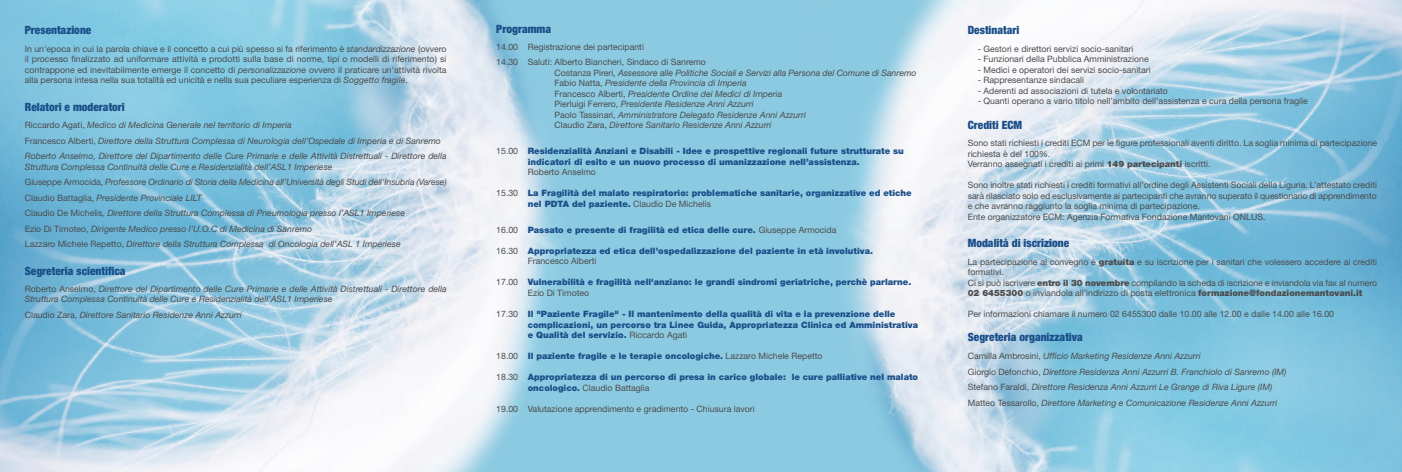
<style>
.page{position:relative;width:1402px;height:472px;background:#fff}
.page>*{position:absolute;margin:0;border:0;box-sizing:border-box;transform-origin:0 0}
.t1{font:900 condensed 11.38px "Helvetica Neue LT Std";color:#1a4e89}
.t2{font:8.75px/10.5px "Helvetica Neue LT Std";color:#4b4c4d}
.t3{font:italic 8.75px/15.5px "Helvetica Neue LT Std";color:#4b4c4d}
.t4{font:900 8.75px/10.5px "Helvetica Neue LT Std";color:#1a4e89}
.s1{font-style:italic}
.s2{font-style:normal}
.s3{font-weight:400;color:#4b4c4d}
.s4{font-weight:900}
</style>
<div class="page">
<img style="left:0;top:0;width:1401px;height:471px">
<h1 class="t1" style="left:25px;top:26px;width:68px">Presentazione</h1>
<p class="t2" style="left:25px;top:44px;width:423px;text-align:justify">In un'epoca in cui la parola chiave e il concetto a cui più spesso si fa riferimento è <span class="s1">standardizzazione</span> (ovvero il processo finalizzato ad uniformare attività e prodotti sulla base di norme, tipi o modelli di riferimento) si contrappone ed inevitabilmente emerge il concetto di <span class="s1">personalizzazione</span> ovvero il praticare un'attività rivolta alla persona intesa nella sua totalità ed unicità e nella sua peculiare esperienza di <span class="s1">Soggetto fragile</span>.</p>
<h1 class="t1" style="left:25px;top:102px;width:102px">Relatori e moderatori</h1>
<p class="t3" style="left:25px;top:118px;width:423px"><span class="s2">Riccardo Agati,</span> Medico di Medicina Generale nel territorio di Imperia<br><span class="s2">Francesco Alberti,</span> Direttore della Struttura Complessa di Neurologia dell’Ospedale di Imperia e di Sanremo<br>Roberto Anselmo, Direttore del Dipartimento delle Cure Primarie e delle Attività Distrettuali - Direttore della</p>
<p class="t3" style="left:25px;top:160px;width:423px">Struttura Complessa Continuità delle Cure e Residenzialità dell’ASL1 Imperiese<br><span class="s2">Giuseppe Armocida,</span> Professore Ordinario di Storia della Medicina all’Università degli Studi dell'Insubria (Varese)<br><span class="s2">Claudio Battaglia,</span> Presidente Provinciale LILT<br><span class="s2">Claudio De Michelis,</span> Direttore della Struttura Complessa di Pneumologia presso l’ASL1 Imperiese<br><span class="s2">Ezio Di Timoteo,</span> Dirigente Medico presso l’U.O.C di Medicina di Sanremo<br><span class="s2">Lazzaro Michele Repetto,</span> Direttore della Struttura Complessa di Oncologia dell’ASL 1 Imperiese</p>
<h1 class="t1" style="left:25px;top:267px;width:102px">Segreteria scientifica</h1>
<p class="t3" style="left:25px;top:284px;width:423px;line-height:10.5px"><span class="s2">Roberto Anselmo,</span> Direttore del Dipartimento delle Cure Primarie e delle Attività Distrettuali - Direttore della<br>Struttura Complessa Continuità delle Cure e Residenzialità dell’ASL1 Imperiese</p>
<p class="t3" style="left:25px;top:307px;width:218px"><span class="s2">Claudio Zara,</span> Direttore Sanitario Residenze Anni Azzurri</p>
<h1 class="t1" style="left:496px;top:25px;width:56px">Programma</h1>
<p class="t2" style="left:496px;top:40px;width:211px;line-height:15.5px">14.00 Registrazione dei partecipanti<br>14.30 Saluti: Alberto Biancheri, Sindaco di Sanremo</p>
<p class="t3" style="left:554px;top:68px;width:363px;line-height:10.5px"><span class="s2">Costanza Pireri,</span> Assessore alle Politiche Sociali e Servizi alla Persona del Comune di Sanremo <span class="s2">Fabio Natta,</span> Presidente della Provincia di Imperia<br><span class="s2">Francesco Alberti,</span> Presidente Ordine dei Medici di Imperia<br><span class="s2">Pierluigi Ferrero,</span> Presidente Residenze Anni Azzurri<br><span class="s2">Paolo Tassinari,</span> Amministratore Delegato Residenze Anni Azzurri<br><span class="s2">Claudio Zara,</span> Direttore Sanitario Residenze Anni Azzurri</p>
<p class="t4" style="left:528px;top:146px;width:378px;text-indent:-32px"><span class="s3">15.00</span> Residenzialità Anziani e Disabili - Idee e prospettive regionali future strutturate su indicatori di esito e un nuovo processo di umanizzazione nell’assistenza.</p>
<p class="t2" style="left:528px;top:168px;width:70px">Roberto Anselmo</p>
<p class="t4" style="left:528px;top:188px;width:385px;text-indent:-32px"><span class="s3">15.30</span> La Fragilità del malato respiratorio: problematiche sanitarie, organizzative ed etiche nel PDTA del paziente. <span class="s3">Claudio De Michelis</span></p>
<p class="t4" style="left:496px;top:225px;width:341px"><span class="s3">16.00</span> Passato e presente di fragilità ed etica delle cure. <span class="s3">Giuseppe Armocida</span></p>
<p class="t4" style="left:528px;top:246px;width:347px;text-indent:-32px"><span class="s3">16.30</span> Appropriatezza ed etica dell’ospedalizzazione del paziente in età involutiva.<br><span class="s3">Francesco Alberti</span></p>
<p class="t4" style="left:528px;top:277px;width:385px;text-indent:-32px"><span class="s3">17.00</span> Vulnerabilità e fragilità nell'anziano: le grandi sindromi geriatriche, perchè parlarne.<br><span class="s3">Ezio Di Timoteo</span></p>
<p class="t4" style="left:528px;top:309px;width:392px;text-indent:-32px"><span class="s3">17.30</span> Il "Paziente Fragile" - Il mantenimento della qualità di vita e la prevenzione delle complicazioni, un percorso tra Linee Guida, Appropriatezza Clinica ed Amministrativa e Qualità del servizio. <span class="s3">Riccardo Agati</span></p>
<p class="t4" style="left:496px;top:351px;width:328px"><span class="s3">18.00</span> Il paziente fragile e le terapie oncologiche. <span class="s3">Lazzaro Michele Repetto</span></p>
<p class="t4" style="left:528px;top:372px;width:392px;text-indent:-32px"><span class="s3">18.30</span> Appropriatezza di un percorso di presa in carico globale: le cure palliative nel malato oncologico. <span class="s3">Claudio Battaglia</span></p>
<p class="t2" style="left:496px;top:404px;width:260px">19.00 Valutazione apprendimento e gradimento - Chiusura lavori</p>
<h1 class="t1" style="left:967px;top:26px;width:53px">Destinatari</h1>
<p class="t2" style="left:977px;top:44px;width:157px">- Gestori e direttori servizi socio-sanitari</p>
<p class="t2" style="left:977px;top:55px;width:172px">- Funzionari della Pubblica Amministrazione</p>
<p class="t2" style="left:977px;top:65px;width:174px">- Medici e operatori dei servizi socio-sanitari</p>
<p class="t2" style="left:977px;top:76px;width:108px">- Rappresentanze sindacali</p>
<p class="t2" style="left:977px;top:86px;width:192px">- Aderenti ad associazioni di tutela e volontariato</p>
<p class="t2" style="left:977px;top:97px;width:331px">- Quanti operano a vario titolo nell’ambito dell’assistenza e cura della persona fragile</p>
<h1 class="t1" style="left:967px;top:120px;width:56px">Crediti ECM</h1>
<p class="t2" style="left:967px;top:138px;width:411px">Sono stati richiesti i crediti ECM per le figure professionali aventi diritto. La soglia minima di partecipazione richiesta è del 100%.<br>Verranno assegnati i crediti ai primi <span class="s4">149 partecipanti</span> iscritti.</p>
<p class="t2" style="left:967px;top:180px;width:411px">Sono inoltre stati richiesti i crediti formativi all’ordine degli Assistenti Sociali della Liguria. L’attestato crediti sarà rilasciato solo ed esclusivamente ai partecipanti che avranno superato il questionario di apprendimento e che avranno raggiunto la soglia minima di partecipazione.<br>Ente organizzatore ECM: Agenzia Formativa Fondazione Mantovani ONLUS.</p>
<h1 class="t1" style="left:967px;top:239px;width:103px">Modalità di iscrizione</h1>
<p class="t2" style="left:967px;top:257px;width:411px">La partecipazione al convegno è <span class="s4">gratuita</span> e su iscrizione per i sanitari che volessero accedere ai crediti formativi.<br>Ci si può iscrivere <span class="s4">entro il 30 novembre</span> compilando la scheda di iscrizione e inviandola via fax al numero <span class="s4">02 6455300</span> o inviandola all’indirizzo di posta elettronica <span class="s4">formazione@fondazionemantovani.it</span></p>
<p class="t2" style="left:967px;top:309px;width:368px">Per informazioni chiamare il numero 02 6455300 dalle 10.00 alle 12.00 e dalle 14.00 alle 16.00</p>
<h1 class="t1" style="left:967px;top:333px;width:117px">Segreteria organizzativa</h1>
<p class="t3" style="left:967px;top:349px;width:320px"><span class="s2">Camilla Ambrosini,</span> Ufficio Marketing Residenze Anni Azzurri<br><span class="s2">Giorgio Defonchio,</span> Direttore Residenza Anni Azzurri B. Franchiolo di Sanremo (IM)<br><span class="s2">Stefano Faraldi,</span> Direttore Residenza Anni Azzurri Le Grange di Riva Ligure (IM)<br><span class="s2">Matteo Tessarollo,</span> Direttore Marketing e Comunicazione Residenze Anni Azzurri</p>
</div>
